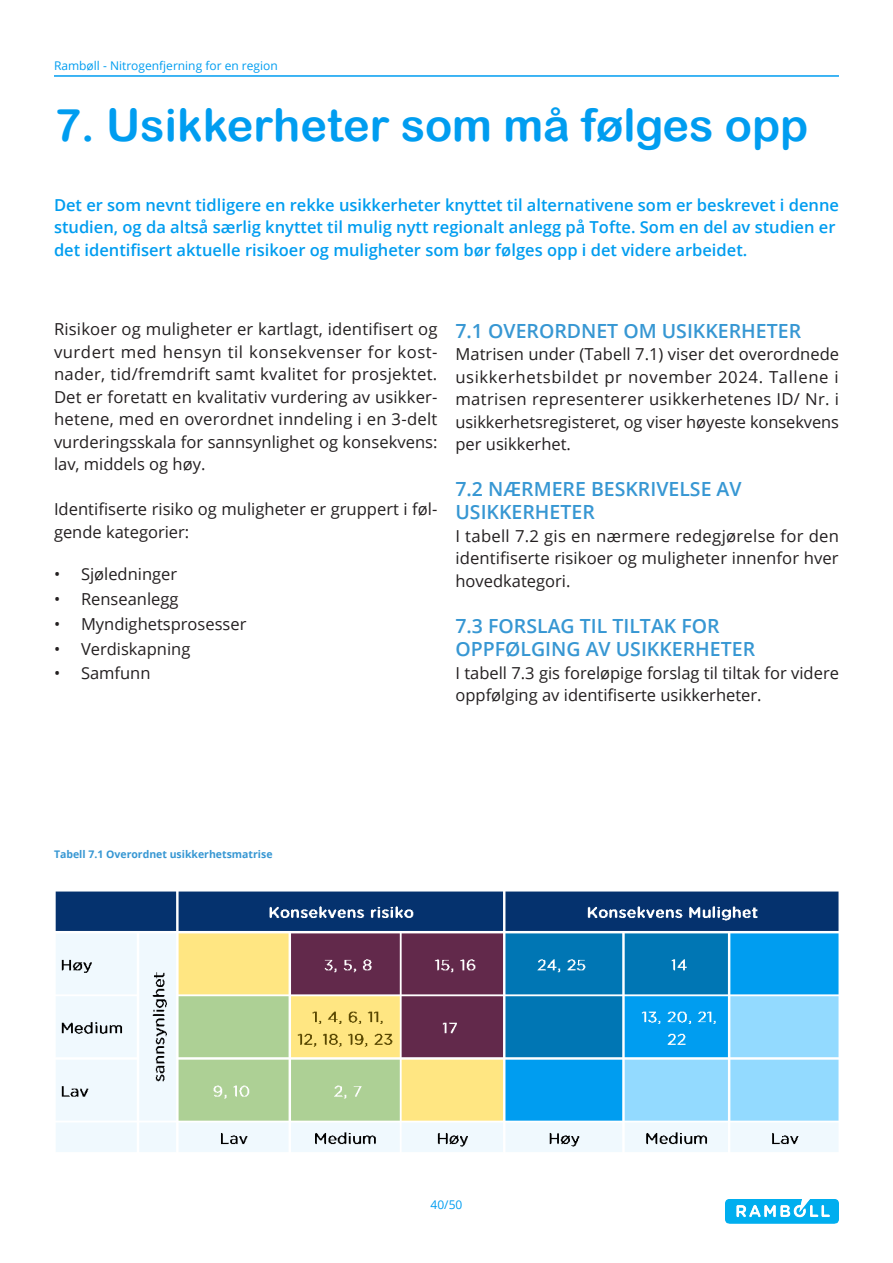
<style>
.page{position:relative;width:893px;height:1263px;background:#fff}
.page>*{position:absolute;margin:0;border:0;box-sizing:border-box;transform-origin:0 0}
.Overskrift_blå{font:45px "Arial Rounded MT Bold";color:#009df0}
.Header_12_blue{font:600 19.5px/23.4px "Open Sans";color:#3797d3}
.t1{font:16.5px/22.5px "Open Sans";color:#231f20;text-align:justify}
.Ingress_blå{font:600 16.5px/22.5px "Open Sans";color:#009df0}
.t2{font:12px "Open Sans";color:#009df0}
.Bildetekst{font:700 10.5px "Open Sans";color:#3797d3}
</style>
<div class="page">
<hr style="left:54px;top:75px;width:785px;height:2px;background:#009df0">
<img style="left:725px;top:1199px;width:113px;height:24px">
<img style="left:55px;top:891px;width:784px;height:261px">
<p class="t2" style="left:54px;top:57px;width:225px">Rambøll - Nitrogenfjerning for en region</p>
<p class="Overskrift_blå" style="left:54px;top:98px;width:756px">7. Usikkerheter som må følges opp</p>
<p class="Ingress_blå" style="left:54px;top:193px;width:786px">Det er som nevnt tidligere en rekke usikkerheter knyttet til alternativene som er beskrevet i denne studien, og da altså særlig knyttet til mulig nytt regionalt anlegg på Tofte. Som en del av studien er det identifisert aktuelle risikoer og muligheter som bør følges opp i det videre arbeidet.</p>
<p class="t1" style="left:54px;top:318px;width:385px">Risikoer og muligheter er kartlagt, identifisert og vurdert med hensyn til konsekvenser for kost&shy;nader, tid/fremdrift samt kvalitet for prosjektet.<br>Det er foretatt en kvalitativ vurdering av usikker&shy;hetene, med en overordnet inndeling i en 3-delt vurderingsskala for sannsynlighet og konsekvens: lav, middels og høy.</p>
<p class="t1" style="left:54px;top:498px;width:385px">Identifiserte risiko og muligheter er gruppert i føl&shy;gende kategorier:</p>
<p class="t1" style="left:54px;top:562px;width:125px">• Sjøledninger</p>
<p class="t1" style="left:54px;top:587px;width:126px">• Renseanlegg</p>
<p class="t1" style="left:54px;top:612px;width:194px">• Myndighetsprosesser</p>
<p class="t1" style="left:54px;top:637px;width:138px">• Verdiskapning</p>
<p class="t1" style="left:54px;top:662px;width:98px">• Samfunn</p>
<p class="Header_12_blue" style="left:455px;top:318px;width:347px">7.1 OVERORDNET OM USIKKERHETER</p>
<p class="t1" style="left:455px;top:342px;width:385px">Matrisen under (Tabell 7.1) viser det overordnede usikkerhetsbildet pr november 2024. Tallene i matrisen representerer usikkerhetenes ID/ Nr. i usikkerhetsregisteret, og viser høyeste konsekvens per usikkerhet.</p>
<p class="Header_12_blue" style="left:455px;top:477px;width:288px">7.2 NÆRMERE BESKRIVELSE AV<br>USIKKERHETER</p>
<p class="t1" style="left:455px;top:524px;width:385px">I tabell 7.2 gis en nærmere redegjørelse for den identifiserte risikoer og muligheter innenfor hver hovedkategori.</p>
<p class="Header_12_blue" style="left:455px;top:614px;width:301px">7.3 FORSLAG TIL TILTAK FOR<br>OPPFØLGING AV USIKKERHETER</p>
<p class="t1" style="left:455px;top:661px;width:385px">I tabell 7.3 gis foreløpige forslag til tiltak for videre oppfølging av identifiserte usikkerheter.</p>
<p class="Bildetekst" style="left:54px;top:847px;width:220px">Tabell 7.1 Overordnet usikkerhetsmatrise</p>
<p class="t2" style="left:431px;top:1196px;width:33px">40/50</p>
</div>
